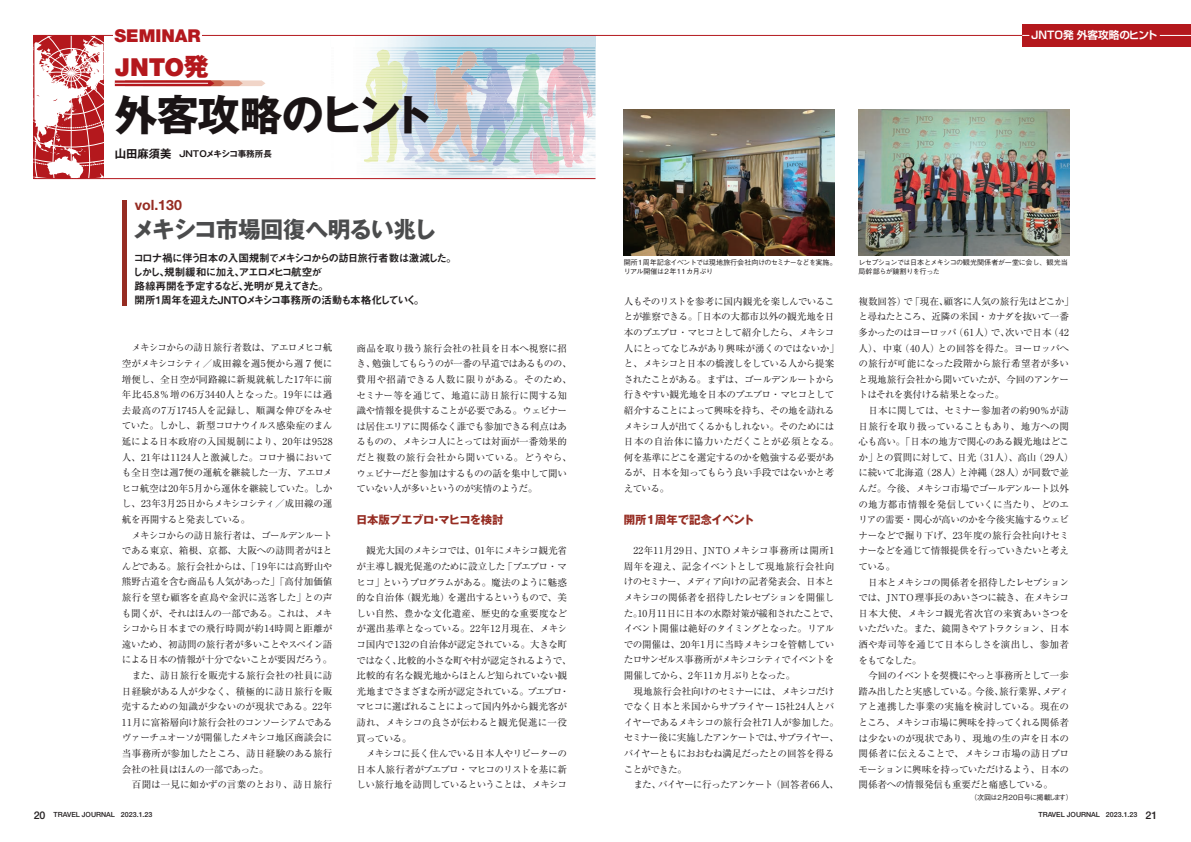
<style>
.page{position:relative;width:1191px;height:842px;background:#fff}
.page>*{position:absolute;margin:0;border:0;box-sizing:border-box;transform-origin:0 0}
.t1{font:700 42.5px "Gothic MB101 Pro";letter-spacing:-.04em;color:#1a1415}
.t2{font:900 24.8px "Helvetica Neue";color:#b4181d}
.t3{font:700 22.7px "Gothic MB101 Pro";letter-spacing:-.045em;color:#4b4c4d}
.t4{font:900 17.7px "Helvetica Neue";color:#b4181d}
.t5{font:700 14.2px "Helvetica Neue";color:#962c22}
.t6{font:700 11.3px "Gothic MB101 Pro";letter-spacing:-.03em;color:#962c22}
.t7{font:700 11.3px "Gothic MB101 Pro";letter-spacing:-.01em;color:#962c22}
.t8{font:10.6px/14.2px "Midashi Go Pro MB31";letter-spacing:-.115em;color:#231f20}
.t9{font:700 10.6px "Shin Go Pro De";color:#fff}
.t10{font:9.6px/15.6px "Ryumin Pro";letter-spacing:-.035em;color:#231f20}
.t11{font:9.6px/15.6px "Ryumin Pro";letter-spacing:-.015em;color:#231f20}
.t12{font:700 8.5px "Gothic MB101 Pro De";color:#1a1415}
.t13{font:500 7.1px/9.2px "Gothic BBB Pro";letter-spacing:-.05em;color:#231f20}
.t14{font:500 7.1px "Helvetica Neue";color:#231f20}
.s1{font-family:"Gothic MB101 Pro";font-weight:800}
.s2{font-size:11.3px}
.s3{font-size:10.6px}
</style>
<div class="page">
<hr style="left:122px;top:200px;width:4px;height:105px;background:#962c22">
<svg style="left:33px;top:35px;width:1037px;height:144px"></svg>
<hr style="left:113px;top:34px;width:89px;height:3px;background:#fff">
<div style="left:1022px;top:24px;width:169px;height:23px;background:#b4181d"></div>
<img style="left:624px;top:109px;width:210px;height:146px">
<img style="left:858px;top:109px;width:211px;height:146px">
<h3 class="t4" style="left:114px;top:25px;width:88px">SEMINAR</h3>
<h2 class="t2" style="left:115px;top:52px;width:95px">JNTO<span class="s1">発</span></h2>
<h1 class="t1" style="left:115px;top:80px;width:320px">外客攻略のヒント</h1>
<p class="t12" style="left:115px;top:147px;width:158px"><span class="s2">山田麻須美</span> JNTOメキシコ事務所長</p>
<h3 class="t5" style="left:135px;top:196px;width:49px">vol.130</h3>
<h3 class="t3" style="left:133px;top:211px;width:305px">メキシコ市場回復へ明るい兆し</h3>
<p class="t8" style="left:133px;top:249px;width:325px">コロナ禍に伴う日本の入国規制でメキシコからの訪日旅行者数は激減した。しかし、規制緩和に加え、アエロメヒコ航空が<br>路線再開を予定するなど、光明が見えてきた。<br>開所1周年を迎えたJNTOメキシコ事務所の活動も本格化していく。</p>
<p class="t13" style="left:624px;top:256px;width:214px">開所1周年記念イベントでは現地旅行会社向けのセミナーなどを実施。リアル開催は2年11カ月ぶり</p>
<p class="t10" style="left:624px;top:293px;width:217px">人もそのリストを参考に国内観光を楽しんでいることが推察できる。「日本の大都市以外の観光地を日本のプエブロ・マヒコとして紹介したら、メキシコ人にとってなじみがあり興味が湧くのではないか」と、メキシコと日本の橋渡しをしている人から提案されたことがある。まずは、ゴールデンルートから行きやすい観光地を日本のプエブロ・マヒコとして紹介することによって興味を持ち、その地を訪れるメキシコ人が出てくるかもしれない。そのためには日本の自治体に協力いただくことが必須となる。何を基準にどこを選定するのかを勉強する必要があるが、日本を知ってもらう良い手段ではないかと考えている。</p>
<p class="t11" style="left:122px;top:339px;width:212px">　メキシコからの訪日旅行者数は、アエロメヒコ航空がメキシコシティ／成田線を週5便から週７便に増便し、全日空が同路線に新規就航した17年に前年比45.8％増の6万3440人となった。19年には過去最高の7万1745人を記録し、順調な伸びをみせていた。しかし、新型コロナウイルス感染症のまん延による日本政府の入国規制により、20年は9528人、21年は1124人と激減した。コロナ禍においても全日空は週7便の運航を継続した一方、アエロメヒコ航空は20年5月から運休を継続していた。しかし、23年3月25日からメキシコシティ／成田線の運航を再開すると発表している。<br>　メキシコからの訪日旅行者は、ゴールデンルートである東京、箱根、京都、大阪への訪問者がほとんどである。旅行会社からは、「19年には高野山や熊野古道を含む商品も人気があった」「高付加価値旅行を望む顧客を直島や金沢に送客した」との声も聞くが、それはほんの一部である。これは、メキシコから日本までの飛行時間が約14時間と距離が遠いため、初訪問の旅行者が多いことやスペイン語による日本の情報が十分でないことが要因だろう。　また、訪日旅行を販売する旅行会社の社員に訪日経験がある人が少なく、積極的に訪日旅行を販売するための知識が少ないのが現状である。22年<br>11月に富裕層向け旅行会社のコンソーシアムであるヴァーチュオーソが開催したメキシコ地区商談会に当事務所が参加したところ、訪日経験のある旅行会社の社員はほんの一部であった。<br>　百聞は一見に如かずの言葉のとおり、訪日旅行</p>
<p class="t10" style="left:356px;top:340px;width:217px">商品を取り扱う旅行会社の社員を日本へ視察に招き、勉強してもらうのが一番の早道ではあるものの、費用や招請できる人数に限りがある。そのため、セミナー等を通じて、地道に訪日旅行に関する知識や情報を提供することが必要である。ウェビナーは居住エリアに関係なく誰でも参加できる利点はあるものの、メキシコ人にとっては対面が一番効果的だと複数の旅行会社から聞いている。どうやら、ウェビナーだと参加はするものの話を集中して聞いていない人が多いというのが実情のようだ。</p>
<p class="t6" style="left:356px;top:510px;width:149px">日本版プエブロ・マヒコを検討</p>
<p class="t7" style="left:624px;top:510px;width:132px">開所1周年で記念イベント</p>
<p class="t10" style="left:624px;top:542px;width:217px">　22年11月29日、JNTOメキシコ事務所は開所1周年を迎え、記念イベントとして現地旅行会社向けのセミナー、メディア向けの記者発表会、日本とメキシコの関係者を招待したレセプションを開催した。10月11日に日本の水際対策が緩和されたことで、イベント開催は絶好のタイミングとなった。リアルでの開催は、20年1月に当時メキシコを管轄していたロサンゼルス事務所がメキシコシティでイベントを開催してから、2年11カ月ぶりとなった。<br>　現地旅行会社向けのセミナーには、メキシコだけでなく日本と米国からサプライヤー 15社24人とバイヤーであるメキシコの旅行会社71人が参加した。セミナー後に実施したアンケートでは、サプライヤー、バイヤーともにおおむね満足だったとの回答を得ることができた。<br>　また、バイヤーに行ったアンケート（回答者66人、</p>
<p class="t10" style="left:356px;top:542px;width:217px">　観光大国のメキシコでは、01年にメキシコ観光省が主導し観光促進のために設立した「プエブロ・マヒコ」というプログラムがある。魔法のように魅惑的な自治体（観光地）を選出するというもので、美しい自然、豊かな文化遺産、歴史的な重要度などが選出基準となっている。22年12月現在、メキシコ国内で132の自治体が認定されている。大きな町ではなく、比較的小さな町や村が認定されるようで、比較的有名な観光地からほとんど知られていない観光地までさまざまな所が認定されている。プエブロ・マヒコに選ばれることによって国内外から観光客が訪れ、メキシコの良さが伝わると観光促進に一役買っている。<br>　メキシコに長く住んでいる日本人やリピーターの日本人旅行者がプエブロ・マヒコのリストを基に新しい旅行地を訪問しているということは、メキシコ</p>
<p class="t9" style="left:1031px;top:27px;width:128px">JNTO発 外客攻略のヒント</p>
<p class="t13" style="left:858px;top:256px;width:211px">レセプションでは日本とメキシコの観光関係者が一堂に会し、観光当局幹部らが鏡割りを行った</p>
<p class="t10" style="left:858px;top:293px;width:217px">複数回答）で「現在、顧客に人気の旅行先はどこか」と尋ねたところ、近隣の米国・カナダを抜いて一番多かったのはヨーロッパ（61人）で、次いで日本（42人）、中東（40人）との回答を得た。ヨーロッパへの旅行が可能になった段階から旅行希望者が多いと現地旅行会社から聞いていたが、今回のアンケートはそれを裏付ける結果となった。<br>　日本に関しては、セミナー参加者の約90％が訪日旅行を取り扱っていることもあり、地方への関心も高い。「日本の地方で関心のある観光地はどこか」との質問に対して、日光（31人）、高山（29人）に続いて北海道（28人）と沖縄（28人）が同数で並んだ。今後、メキシコ市場でゴールデンルート以外の地方都市情報を発信していくに当たり、どのエリアの需要・関心が高いのかを今後実施するウェビナーなどで掘り下げ、23年度の旅行会社向けセミナーなどを通じて情報提供を行っていきたいと考えている。<br>　日本とメキシコの関係者を招待したレセプションでは、JNTO 理事長のあいさつに続き、在メキシコ日本大使、メキシコ観光省次官の来賓あいさつをいただいた。また、鏡開きやアトラクション、日本酒や寿司等を通じて日本らしさを演出し、参加者をもてなした。<br>　今回のイベントを契機にやっと事務所として一歩踏み出したと実感している。今後、旅行業界、メディアと連携した事業の実施を検討している。現在のところ、メキシコ市場に興味を持ってくれる関係者は少ないのが現状であり、現地の生の声を日本の関係者に伝えることで、メキシコ市場の訪日プロモーションに興味を持っていただけるよう、日本の関係者への情報発信も重要だと痛感している。</p>
<p class="t13" style="left:970px;top:792px;width:104px">（次回は2月20日号に掲載します）</p>
<p class="t14" style="left:34px;top:810px;width:120px"><span class="s3">20</span> TRAVEL JOURNAL 2023.1.23</p>
<p class="t14" style="left:1038px;top:810px;width:120px">TRAVEL JOURNAL 2023.1.23 <span class="s3">21</span></p>
</div>
